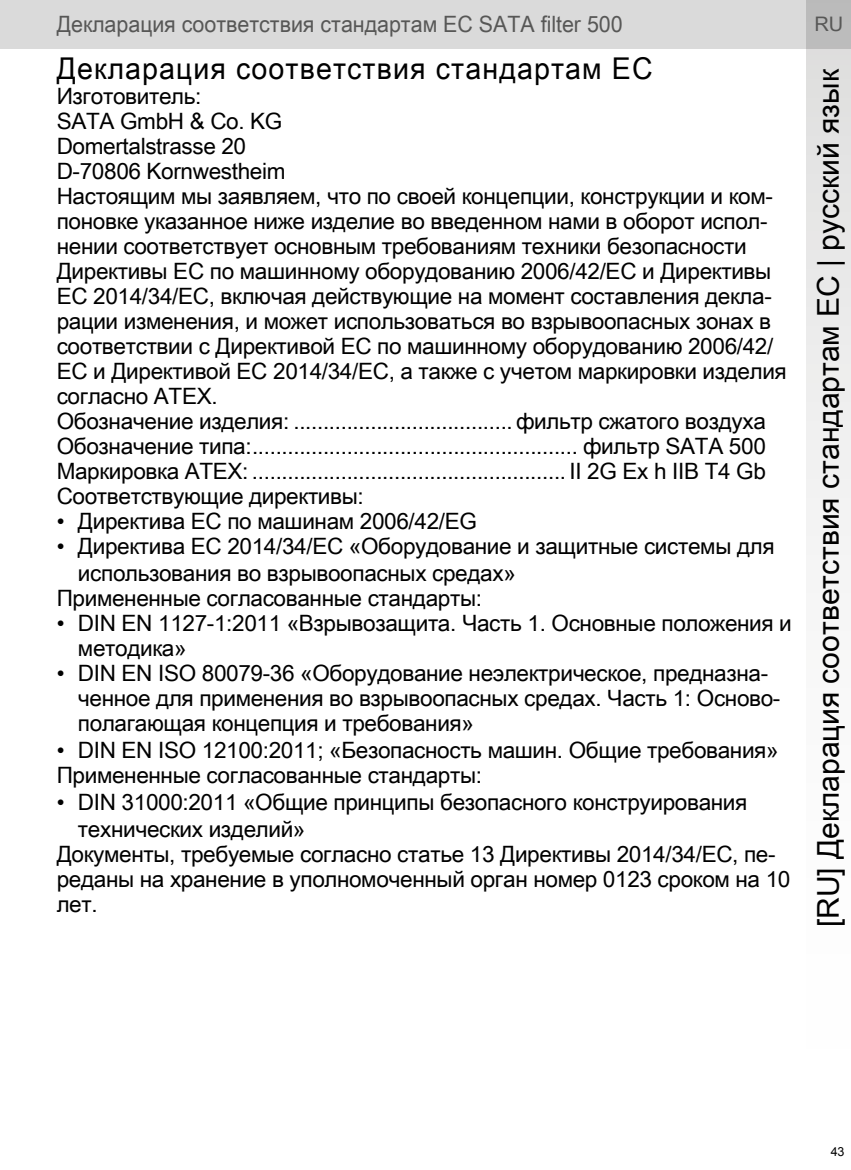
<style>
.page{position:relative;width:851px;height:1170px;background:#fff}
.page>*{position:absolute;margin:0;border:0;box-sizing:border-box;transform-origin:0 0}
.t1{font:30px "Arial Unicode MS";color:#000}
.t2{font:30px "Arial Unicode MS";letter-spacing:.04em;color:#000;scale:.95 1}
.t3{font:22.5px/25px "Arial Unicode MS";letter-spacing:-.015em;color:#000}
.t4{font:22.5px "Arial Unicode MS";color:#575756;scale:.95 1}
.t5{font:20px "Arial Unicode MS";color:#575756}
.t6{font:12.5px "Arial";color:#000}
</style>
<div class="page">
<div style="left:0;top:0;width:850px;height:49px;background:#dadada"></div>
<svg style="left:806px;top:0;width:44px;height:555px"></svg>
<p class="t4" style="left:57px;top:8px;width:597px">Декларация соответствия стандартам ЕС SATA filter 500</p>
<p class="t5" style="left:814px;top:10px;width:30px">RU</p>
<h1 class="t2" style="left:57px;top:46px;width:628px">Декларация соответствия стандартам ЕС</h1>
<p class="t3" style="left:57px;top:83px;width:731px">Изготовитель:<br>SATA GmbH &amp; Co. KG<br>Domertalstrasse 20<br>D-70806 Kornwestheim<br>Настоящим мы заявляем, что по своей концепции, конструкции и ком&shy;поновке указанное ниже изделие во введенном нами в оборот испол&shy;нении соответствует основным требованиям техники безопасности Директивы ЕС по машинному оборудованию 2006/42/ЕС и Директивы ЕС 2014/34/ЕС, включая действующие на момент составления декла&shy;рации изменения, и может использоваться во взрывоопасных зонах в соответствии с Директивой ЕС по машинному оборудованию 2006/42/ ЕС и Директивой ЕС 2014/34/ЕС, а также с учетом маркировки изделия согласно ATEX.<br>Обозначение изделия: ..................................... фильтр сжатого воздуха Обозначение типа:....................................................... фильтр SATA 500<br>Маркировка ATEX: ..................................................... II 2G Ex h IIB T4 Gb Соответствующие директивы:</p>
<p class="t3" style="left:57px;top:508px;width:421px">• Директива ЕС по машинам 2006/42/EG</p>
<p class="t3" style="left:57px;top:533px;width:719px">• Директива ЕС 2014/34/ЕС «Оборудование и защитные системы для</p>
<p class="t3" style="left:78px;top:560px;width:439px">использования во взрывоопасных средах»</p>
<p class="t3" style="left:57px;top:585px;width:427px">Примененные согласованные стандарты:</p>
<p class="t3" style="left:78px;top:610px;width:715px;text-indent:-21px">• DIN EN 1127-1:2011 «Взрывозащита. Часть 1. Основные положения и методика»</p>
<p class="t3" style="left:78px;top:660px;width:704px;text-indent:-21px">• DIN EN ISO 80079-36 «Оборудование неэлектрическое, предназна&shy;ченное для применения во взрывоопасных средах. Часть 1: Осново&shy;полагающая концепция и требования»</p>
<p class="t3" style="left:57px;top:737px;width:723px">• DIN EN ISO 12100:2011; «Безопасность машин. Общие требования»<br>Примененные согласованные стандарты:</p>
<p class="t3" style="left:57px;top:789px;width:692px">• DIN 31000:2011 «Общие принципы безопасного конструирования</p>
<p class="t3" style="left:78px;top:816px;width:229px">технических изделий»</p>
<p class="t3" style="left:57px;top:841px;width:720px">Документы, требуемые согласно статье 13 Директивы 2014/34/ЕС, пе-</p>
<p class="t3" style="left:57px;top:866px;width:735px">реданы на хранение в уполномоченный орган номер 0123 сроком на 10</p>
<p class="t3" style="left:57px;top:891px;width:42px">лет.</p>
<h1 class="t1" style="left:806px;top:927px;width:860px;rotate:-90deg">[RU] Декларация соответствия стандартам ЕС | русский язык</h1>
<p class="t6" style="left:830px;top:1143px;width:15px">43</p>
</div>
